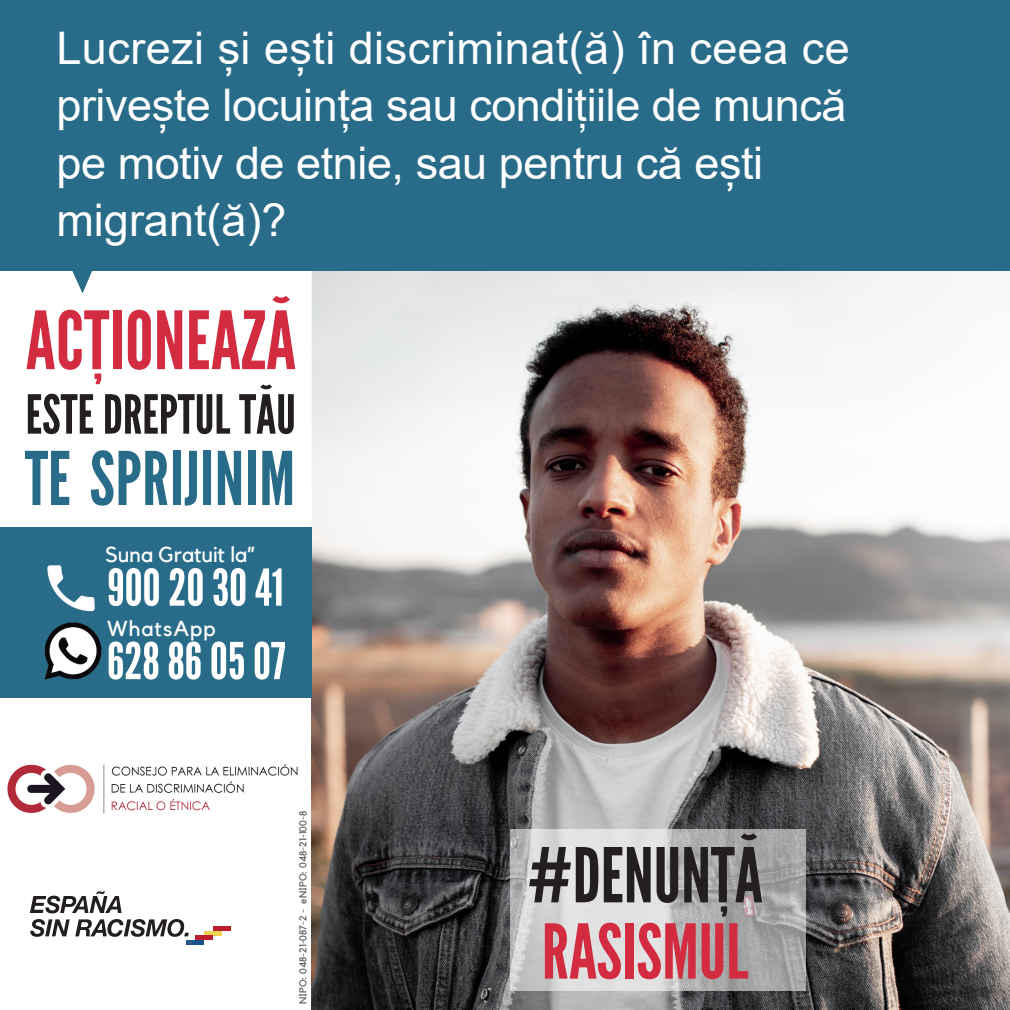
<style>
.page{position:relative;width:1010px;height:1010px;background:#fff}
.page>*{position:absolute;margin:0;border:0;box-sizing:border-box;transform-origin:0 0}
.t1{font:80px "League Gothic";letter-spacing:.005em;color:#d32b3f}
.t2{font:75.25px "League Gothic";color:#231f20}
.t3{font:75.25px "League Gothic";color:#d32b3f}
.t4{font:73.75px "League Gothic";letter-spacing:.01em;color:#296c89}
.t5{font:53.75px "League Gothic";color:#231f20}
.t6{font:50.62px "League Gothic";color:#fff}
.t7{font:45px "Arial";letter-spacing:-.01em;color:#fff}
.t8{font:45px "Arial";letter-spacing:.01em;color:#fff}
.t9{font:21.62px "Kollektif";color:#fff}
.t10{font:21.62px "Kollektif";letter-spacing:.05em;color:#fff}
.t11{font:10px "Kollektif";color:#57585a}
</style>
<div class="page">
<img style="left:312px;top:271px;width:698px;height:739px">
<div style="left:0;top:0;width:1010px;height:271px;background:#296c89"></div>
<svg style="left:511px;top:829px;width:295px;height:161px;background:#c3c3c4"></svg>
<div style="left:0;top:528px;width:312px;height:170px;background:#296c89"></div>
<img style="left:44px;top:565px;width:58px;height:115px">
<hr style="left:186px;top:940px;width:18px;height:4px;background:#19508f">
<svg style="left:30px;top:891px;width:162px;height:53px"></svg>
<hr style="left:204px;top:931px;width:17px;height:4px;background:#efd253">
<hr style="left:195px;top:936px;width:18px;height:4px;background:#bc1f2c">
<div style="left:213px;top:926px;width:17px;height:5px;background:#bc1f2c"></div>
<img style="left:7px;top:764px;width:291px;height:50px">
<p class="t8" style="left:56px;top:17px;width:795px">Lucrezi și ești discriminat(ă) în ceea ce</p>
<p class="t7" style="left:56px;top:74px;width:791px">privește locuința sau condițiile de muncă</p>
<p class="t7" style="left:56px;top:132px;width:708px">pe motiv de etnie, sau pentru că ești</p>
<p class="t7" style="left:56px;top:189px;width:232px">migrant(ă)?</p>
<p class="t1" style="left:26px;top:293px;width:272px">ACȚIONEAZĂ</p>
<p class="t5" style="left:26px;top:382px;width:272px">ESTE DREPTUL TĂU</p>
<p class="t4" style="left:25px;top:435px;width:272px">TE SPRIJINIM</p>
<p class="t9" style="left:105px;top:541px;width:151px">Suna Gratuit la”</p>
<p class="t6" style="left:107px;top:557px;width:178px">900 20 30 41</p>
<p class="t10" style="left:107px;top:615px;width:110px">WhatsApp</p>
<p class="t6" style="left:107px;top:631px;width:180px">628 86 05 07</p>
<p class="t11" style="left:297px;top:1004px;width:195px;rotate:-90deg">NIPO: 048-21-087-2 - eNIPO: 048-21-100-8</p>
<p class="t2" style="left:527px;top:831px;width:237px">#DENUNȚĂ</p>
<p class="t3" style="left:542px;top:907px;width:208px">RASISMUL</p>
</div>
